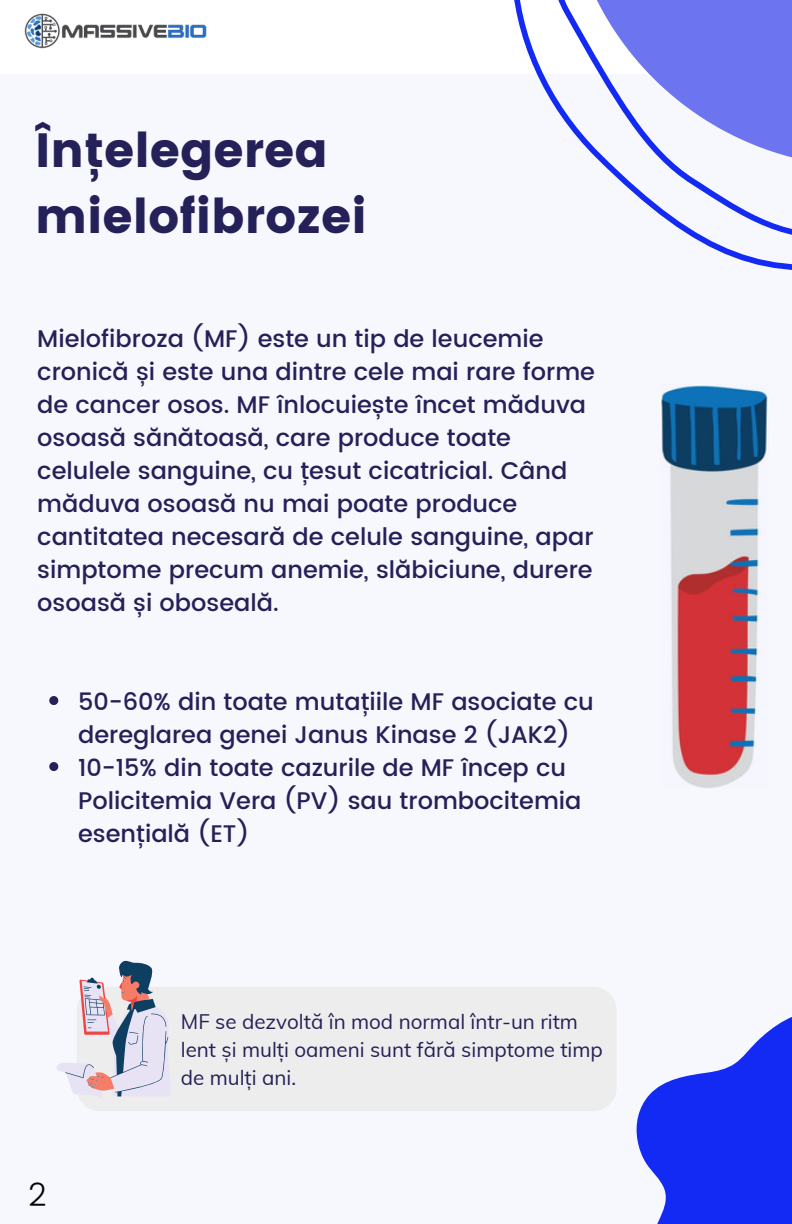
<style>
.page{position:relative;width:792px;height:1224px;background:#f7f8fe}
.page>*{position:absolute;margin:0;border:0;box-sizing:border-box;transform-origin:0 0}
.t1{font:48px/66px "Poppins";color:#242058}
.t2{font:300 32px "Poppins";color:#000}
.t3{font:500 24px/33px "Poppins";color:#242058}
.t4{font:20.6px/28.2px "Muli";color:#242058}
</style>
<div class="page">
<div style="left:0;top:0;width:792px;height:74px;background:#fff"></div>
<svg style="left:514px;top:0;width:278px;height:259px"></svg>
<svg style="left:636px;top:1017px;width:156px;height:207px;fill:#122af3"></svg>
<img style="left:24px;top:13px;width:183px;height:36px">
<div style="left:77px;top:987px;width:540px;height:124px;background:#ededed;border-radius:24px"></div>
<svg style="left:57px;top:960px;width:112px;height:139px"></svg>
<img style="left:661px;top:385px;width:107px;height:403px">
<svg style="left:49px;top:696px;width:9px;height:9px"></svg>
<svg style="left:49px;top:762px;width:9px;height:9px"></svg>
<p class="t1" style="left:35px;top:117px;width:333px">Înțelegerea mielofibrozei</p>
<p class="t3" style="left:37px;top:322px;width:559px">Mielofibroza (MF) este un tip de leucemie cronică și este una dintre cele mai rare forme de cancer osos. MF înlocuiește încet măduva osoasă sănătoasă, care produce toate celulele sanguine, cu țesut cicatricial. Când măduva osoasă nu mai poate produce cantitatea necesară de celule sanguine, apar simptome precum anemie, slăbiciune, durere osoasă și oboseală.</p>
<p class="t3" style="left:78px;top:685px;width:517px">50-60% din toate mutațiile MF asociate cu dereglarea genei Janus Kinase 2 (JAK2)</p>
<p class="t3" style="left:78px;top:751px;width:505px">10-15% din toate cazurile de MF încep cu<br>Policitemia Vera (PV) sau trombocitemia esențială (ET)</p>
<p class="t2" style="left:28px;top:1176px;width:20px">2</p>
<p class="t4" style="left:181px;top:1007px;width:424px">MF se dezvoltă în mod normal într-un ritm lent și mulți oameni sunt fără simptome timp de mulți ani.</p>
</div>
